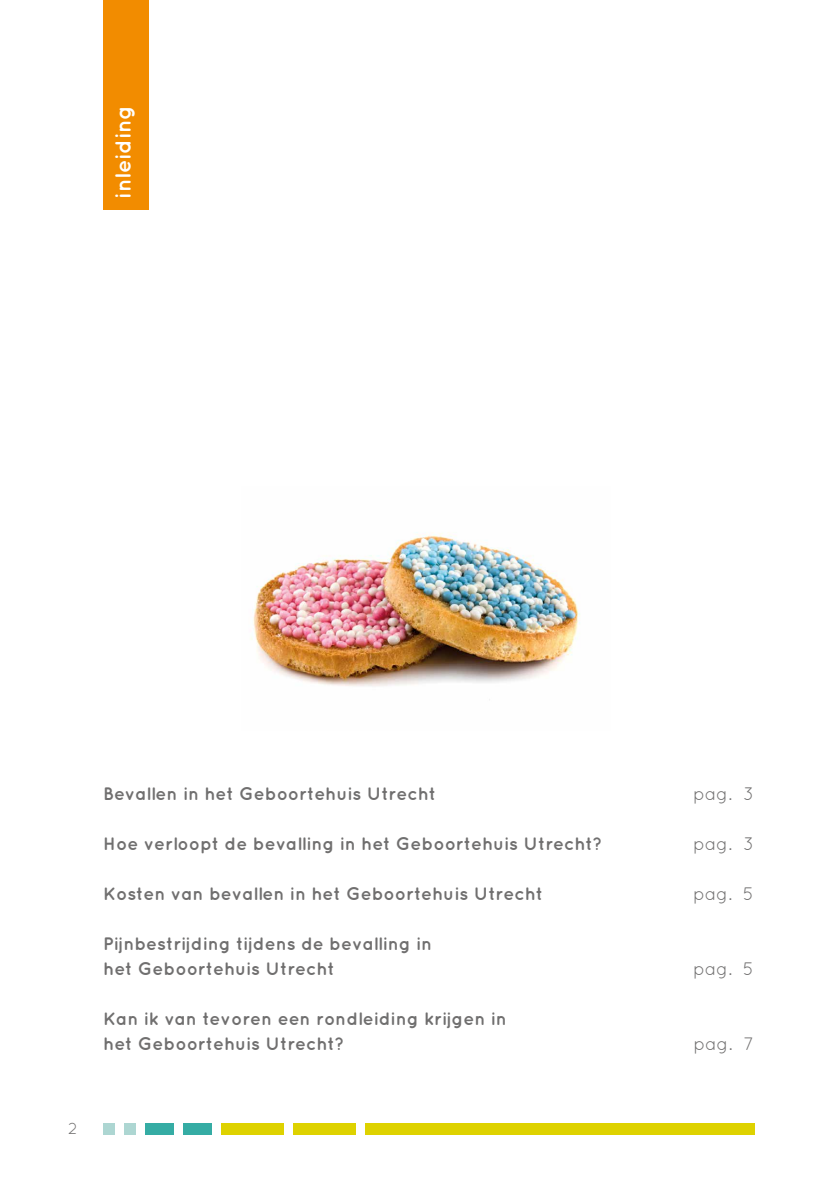
<style>
.page{position:relative;width:840px;height:1191px;background:#fff}
.page>*{position:absolute;margin:0;border:0;box-sizing:border-box;transform-origin:0 0}
.t1{font:700 22px "Quicksand";color:#fff}
.t2{font:700 18px/25px "Quicksand";color:#706f6f}
.t3{font:18px "Quicksand";color:#706f6f}
.t4{font:16px "Quicksand";color:#706f6f}
</style>
<div class="page">
<div style="left:365px;top:1123px;width:389px;height:11px;background:#ded200"></div>
<div style="left:293px;top:1123px;width:62px;height:11px;background:#ded200"></div>
<div style="left:221px;top:1123px;width:62px;height:11px;background:#ded200"></div>
<div style="left:183px;top:1123px;width:28px;height:11px;background:#35aca4"></div>
<div style="left:124px;top:1123px;width:11px;height:11px;background:#add6d2"></div>
<div style="left:103px;top:1123px;width:12px;height:11px;background:#add6d2"></div>
<div style="left:145px;top:1123px;width:28px;height:11px;background:#35aca4"></div>
<img style="left:250px;top:532px;width:330px;height:168px">
<div style="left:103px;top:0;width:46px;height:210px;background:#f28c00"></div>
<p class="t1" style="left:110px;top:198px;width:95px;rotate:-90deg">inleiding</p>
<p class="t4" style="left:68px;top:1119px;width:11px">2</p>
<p class="t2" style="left:103px;top:781px;width:334px">Bevallen in het Geboortehuis Utrecht</p>
<p class="t3" style="left:692px;top:783px;width:62px">pag. 3</p>
<p class="t2" style="left:103px;top:831px;width:500px">Hoe verloopt de bevalling in het Geboortehuis Utrecht?</p>
<p class="t3" style="left:692px;top:833px;width:62px">pag. 3</p>
<p class="t2" style="left:103px;top:881px;width:441px">Kosten van bevallen in het Geboortehuis Utrecht</p>
<p class="t3" style="left:692px;top:883px;width:62px">pag. 5</p>
<p class="t2" style="left:103px;top:931px;width:330px">Pijnbestrijding tijdens de bevalling in het Geboortehuis Utrecht</p>
<p class="t3" style="left:692px;top:958px;width:62px">pag. 5</p>
<p class="t2" style="left:103px;top:1006px;width:405px">Kan ik van tevoren een rondleiding krijgen in het Geboortehuis Utrecht?</p>
<p class="t3" style="left:693px;top:1033px;width:62px">pag. 7</p>
</div>
